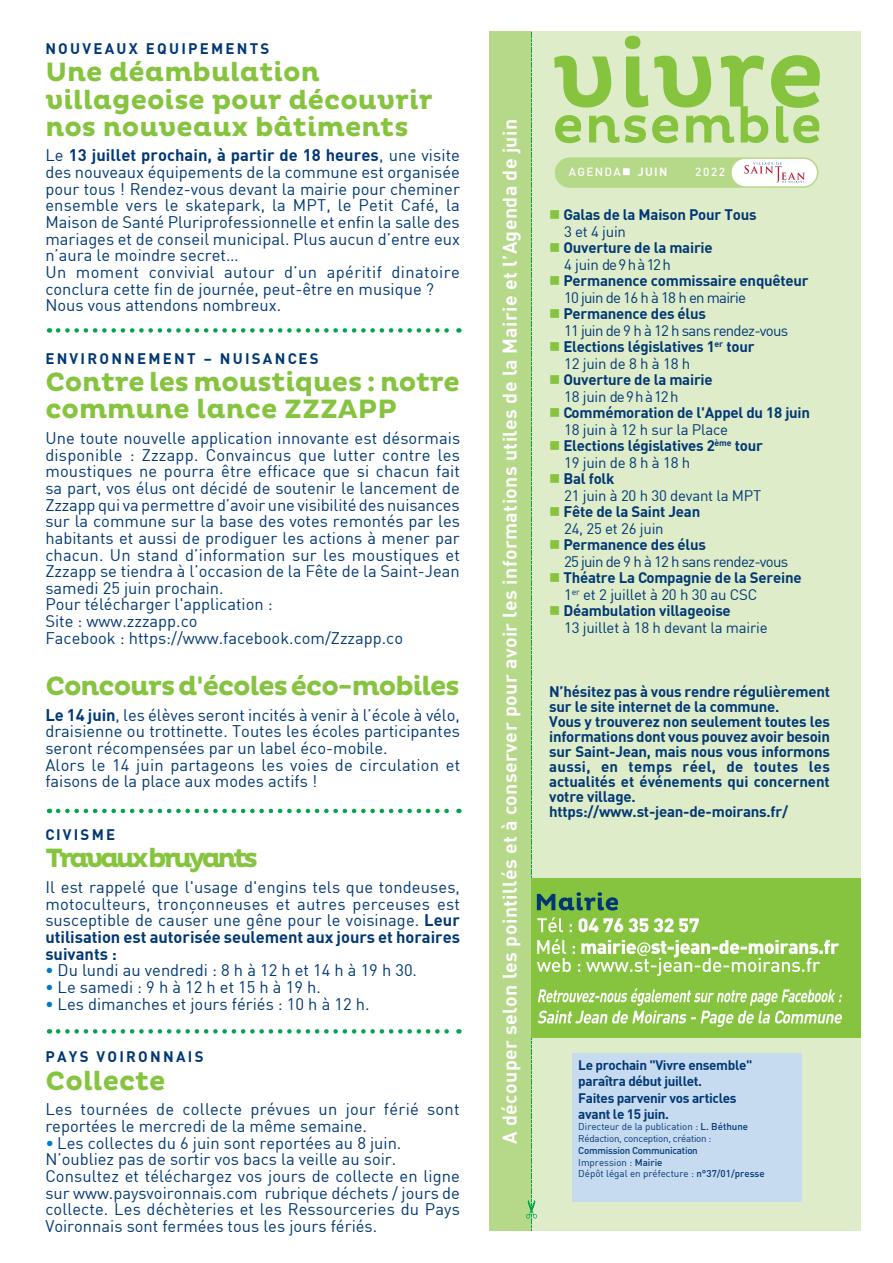
<style>
.page{position:relative;width:893px;height:1263px;background:#fff}
.page>*{position:absolute;margin:0;border:0;box-sizing:border-box;transform-origin:0 0}
.t1{font:700 27px/27.2px "Pluto";color:#86c43f}
.t2{font:700 27px "Pluto";letter-spacing:-.04em;color:#86c43f}
.t3{font:700 27px "Pluto";letter-spacing:-.13em;color:#86c43f}
.t4{font:700 19.5px "DIN";letter-spacing:.02em;color:#fff}
.t5{font:16.5px/16.6px "DIN";color:#013874;text-align:justify}
.t6{font:16.5px/16.6px "DIN";letter-spacing:.025em;color:#013874}
.t7{font:700 15px/15px "DIN";letter-spacing:-.015em;color:#013874}
.t8{font:15px "DIN";letter-spacing:-.015em;color:#013874}
.t9{font:15px "DIN";letter-spacing:-.05em;color:#013874}
.t10{font:700 15px "DIN";letter-spacing:.15em;color:#013874}
.t11{font:700 13.5px "DIN";letter-spacing:-.025em;color:#013874}
.t12{font:500 11.7px "DIN";letter-spacing:.05em;color:#fff}
.t13{font:700 11.7px "DIN";color:#fff}
.t14{font:9.75px "DIN";color:#013874}
.t15{font:9.75px "DIN";letter-spacing:-.025em;color:#013874}
.t16{font:500 9.75px "DIN";letter-spacing:-.025em;color:#013874}
.t17{font:9.15px "DIN";color:#fff}
.s1{font-weight:700}
.s2{font-weight:700;color:#007ec5}
.s3{color:#007ec5}
.s4{color:#86c43f}
.s5{font-weight:500}
</style>
<div class="page">
<div style="left:531px;top:32px;width:330px;height:1199px;background:#deecca"></div>
<div style="left:489px;top:32px;width:42px;height:1199px;background:#b5d889"></div>
<div style="left:531px;top:878px;width:330px;height:159px;background:#86c43f"></div>
<svg style="left:526px;top:32px;width:316px;height:1199px"></svg>
<div style="left:572px;top:1053px;width:229px;height:149px;background:#c6daf0"></div>
<svg style="left:58px;top:1029px;width:401px;height:4px"></svg>
<svg style="left:58px;top:809px;width:401px;height:4px"></svg>
<svg style="left:58px;top:328px;width:401px;height:5px"></svg>
<p class="t10" style="left:45px;top:39px;width:226px">NOUVEAUX EQUIPEMENTS</p>
<p class="t1" style="left:45px;top:59px;width:389px">Une déambulation villageoise pour découvrir nos nouveaux bâtiments</p>
<p class="t5" style="left:45px;top:147px;width:416px">Le <span class="s1">13 juillet prochain, à partir de 18 heures</span>, une visite des nouveaux équipements de la commune est organisée pour tous ! Rendez-vous devant la mairie pour cheminer ensemble vers le skatepark, la MPT, le Petit Café, la Maison de Santé Pluriprofessionnelle et enfin la salle des mariages et de conseil municipal. Plus aucun d’entre eux n’aura le moindre secret…</p>
<p class="t6" style="left:45px;top:263px;width:416px">Un moment convivial autour d’un apéritif dinatoire conclura cette fin de journée, peut-être en musique ?</p>
<p class="t5" style="left:45px;top:297px;width:237px">Nous vous attendons nombreux.</p>
<p class="t10" style="left:45px;top:349px;width:275px">ENVIRONNEMENT – NUISANCES</p>
<p class="t1" style="left:45px;top:369px;width:416px">Contre les moustiques : notre commune lance ZZZAPP</p>
<p class="t5" style="left:45px;top:429px;width:416px">Une toute nouvelle application innovante est désormais disponible : Zzzapp. Convaincus que lutter contre les moustiques ne pourra être efficace que si chacun fait sa part, vos élus ont décidé de soutenir le lancement de Zzzapp qui va permettre d’avoir une visibilité des nuisances sur la commune sur la base des votes remontés par les habitants et aussi de prodiguer les actions à mener par chacun. Un stand d’information sur les moustiques et Zzzapp se tiendra à l’occasion de la Fête de la Saint-Jean samedi 25 juin prochain.</p>
<p class="t5" style="left:45px;top:596px;width:229px">Pour télécharger l'application :</p>
<p class="t5" style="left:45px;top:612px;width:154px">Site : www.zzzapp.co</p>
<p class="t5" style="left:45px;top:629px;width:359px">Facebook : https://www.facebook.com/Zzzapp.co</p>
<p class="t2" style="left:45px;top:670px;width:416px">Concours d'écoles éco-mobiles</p>
<p class="t5" style="left:45px;top:706px;width:416px"><span class="s1">Le 14 juin</span>, les élèves seront incités à venir à l’école à vélo, draisienne ou trottinette. Toutes les écoles participantes seront récompensées par un label éco-mobile.</p>
<p class="t5" style="left:45px;top:756px;width:416px">Alors le 14 juin partageons les voies de circulation et faisons de la place aux modes actifs !</p>
<p class="t10" style="left:45px;top:825px;width:71px">CIVISME</p>
<p class="t3" style="left:45px;top:843px;width:214px">Travaux bruyants</p>
<p class="t5" style="left:45px;top:878px;width:416px">Il est rappelé que l'usage d'engins tels que tondeuses, motoculteurs, tronçonneuses et autres perceuses est susceptible de causer une gêne pour le voisinage. <span class="s1">Leur utilisation est autorisée seulement aux jours et horaires suivants :</span></p>
<p class="t5" style="left:45px;top:962px;width:373px"><span class="s2">•</span> Du lundi au vendredi : 8 h à 12 h et 14 h à 19 h 30.</p>
<p class="t5" style="left:45px;top:978px;width:277px"><span class="s2">•</span> Le samedi : 9 h à 12 h et 15 h à 19 h.</p>
<p class="t5" style="left:45px;top:995px;width:326px"><span class="s2">•</span> Les dimanches et jours fériés : 10 h à 12 h.</p>
<p class="t10" style="left:45px;top:1047px;width:160px">PAYS VOIRONNAIS</p>
<p class="t1" style="left:46px;top:1068px;width:122px">Collecte</p>
<p class="t5" style="left:45px;top:1101px;width:416px">Les tournées de collecte prévues un jour férié sont reportées le mercredi de la même semaine.</p>
<p class="t5" style="left:45px;top:1134px;width:358px"><span class="s3">•</span> Les collectes du 6 juin sont reportées au 8 juin.</p>
<p class="t5" style="left:45px;top:1151px;width:352px">N’oubliez pas de sortir vos bacs la veille au soir.</p>
<p class="t5" style="left:45px;top:1167px;width:416px">Consultez et téléchargez vos jours de collecte en ligne sur www.paysvoironnais.com rubrique déchets / jours de collecte. Les déchèteries et les Ressourceries du Pays Voironnais sont fermées tous les jours fériés.</p>
<p class="t4" style="left:497px;top:1144px;width:1026px;rotate:-90deg">A découper selon les pointillés et à conserver pour avoir les informations utiles de la Mairie et l’Agenda de juin</p>
<p class="t12" style="left:569px;top:165px;width:158px">AGENDA ■NOVEMBRE 2014</p>
<p class="t12" style="left:586px;top:165px;width:36px">ENDA</p>
<p class="t17" style="left:621px;top:166px;width:7px">n</p>
<p class="t13" style="left:638px;top:164px;width:31px">JUIN</p>
<p class="t12" style="left:695px;top:165px;width:31px">2022</p>
<p class="t7" style="left:549px;top:206px;width:209px"><span class="s4">■</span> Galas de la Maison Pour Tous</p>
<p class="t8" style="left:564px;top:222px;width:63px">3 et 4 juin</p>
<p class="t7" style="left:549px;top:239px;width:165px"><span class="s4">■</span> Ouverture de la mairie</p>
<p class="t8" style="left:564px;top:255px;width:108px">4 juin de 9 h à 12 h</p>
<p class="t7" style="left:549px;top:272px;width:261px"><span class="s4">■</span> Permanence commissaire enquêteur</p>
<p class="t9" style="left:564px;top:288px;width:183px">10 juin de 16 h à 18 h en mairie</p>
<p class="t7" style="left:549px;top:305px;width:158px"><span class="s4">■</span> Permanence des élus</p>
<p class="t9" style="left:564px;top:321px;width:226px">11 juin de 9 h à 12 h sans rendez-vous</p>
<p class="t7" style="left:549px;top:338px;width:207px"><span class="s4">■</span> Elections législatives 1<sup>er</sup> tour</p>
<p class="t8" style="left:564px;top:354px;width:128px">12 juin de 8 h à 18 h</p>
<p class="t7" style="left:549px;top:371px;width:165px"><span class="s4">■</span> Ouverture de la mairie</p>
<p class="t8" style="left:564px;top:387px;width:116px">18 juin de 9 h à 12 h</p>
<p class="t7" style="left:549px;top:404px;width:262px"><span class="s4">■</span> Commémoration de l'Appel du 18 juin</p>
<p class="t8" style="left:564px;top:420px;width:166px">18 juin à 12 h sur la Place</p>
<p class="t7" style="left:549px;top:437px;width:215px"><span class="s4">■</span> Elections législatives 2<sup>ème</sup> tour</p>
<p class="t8" style="left:564px;top:453px;width:128px">19 juin de 8 h à 18 h</p>
<p class="t7" style="left:549px;top:470px;width:67px"><span class="s4">■</span> Bal folk</p>
<p class="t8" style="left:564px;top:486px;width:199px">21 juin à 20 h 30 devant la MPT</p>
<p class="t7" style="left:549px;top:503px;width:153px"><span class="s4">■</span> Fête de la Saint Jean</p>
<p class="t8" style="left:564px;top:519px;width:101px">24, 25 et 26 juin</p>
<p class="t7" style="left:549px;top:536px;width:158px"><span class="s4">■</span> Permanence des élus</p>
<p class="t9" style="left:564px;top:552px;width:226px">25 juin de 9 h à 12 h sans rendez-vous</p>
<p class="t7" style="left:549px;top:569px;width:254px"><span class="s4">■</span> Théatre La Compagnie de la Sereine</p>
<p class="t8" style="left:564px;top:585px;width:195px">1<sup>er</sup> et 2 juillet à 20 h 30 au CSC</p>
<p class="t7" style="left:549px;top:602px;width:183px"><span class="s4">■</span> Déambulation villageoise</p>
<p class="t8" style="left:564px;top:618px;width:205px">13 juillet à 18 h devant la mairie</p>
<p class="t7" style="left:549px;top:683px;width:282px">N’hésitez pas à vous rendre régulièrement sur le site internet de la commune.</p>
<p class="t7" style="left:549px;top:713px;width:282px;text-align:justify">Vous y trouverez non seulement toutes les informations dont vous pouvez avoir besoin sur Saint-Jean, mais nous vous informons aussi, en temps réel, de toutes les actualités et événements qui concernent votre village.</p>
<p class="t7" style="left:549px;top:803px;width:240px">https://www.st-jean-de-moirans.fr/</p>
<p class="t11" style="left:578px;top:1056px;width:176px">Le prochain "Vivre ensemble"</p>
<p class="t11" style="left:578px;top:1072px;width:125px">paraîtra début juillet.</p>
<p class="t11" style="left:578px;top:1089px;width:160px">Faites parvenir vos articles</p>
<p class="t11" style="left:578px;top:1105px;width:92px">avant le 15 juin.</p>
<p class="t14" style="left:578px;top:1121px;width:171px">Directeur de la publication : <span class="s5">L. Béthune</span></p>
<p class="t15" style="left:578px;top:1132px;width:135px">Rédaction, conception, création :</p>
<p class="t16" style="left:578px;top:1144px;width:121px">Commission Communication</p>
<p class="t14" style="left:578px;top:1156px;width:86px">Impression : <span class="s5">Mairie</span></p>
<p class="t14" style="left:578px;top:1167px;width:188px">Dépôt légal en préfecture : <span class="s5">n°37/01/presse</span></p>
</div>
